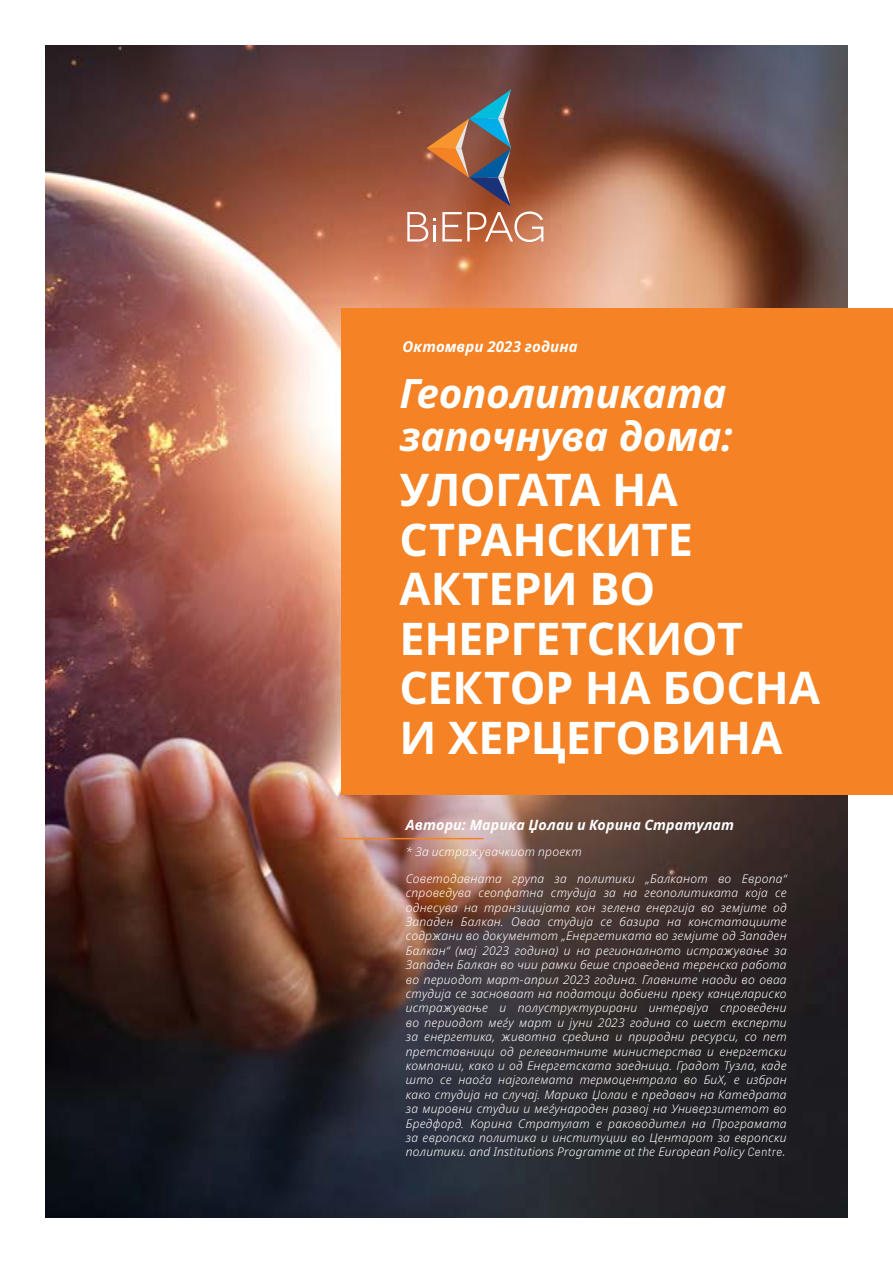
<style>
.page{position:relative;width:893px;height:1263px;background:#fff}
.page>*{position:absolute;margin:0;border:0;box-sizing:border-box;transform-origin:0 0}
.t1{font:700 45px/49.5px "Noto Sans";letter-spacing:-.01em;color:#fff}
.t2{font:italic 700 40.5px/43.5px "Noto Sans";letter-spacing:-.005em;color:#fff}
.t3{font:italic 700 15px "Noto Sans";letter-spacing:.01em;color:#fff}
.t4{font:italic 700 14.25px "Noto Sans";letter-spacing:.005em;color:#fff}
.t5{font:italic 300 12px/14.4px "Noto Sans";letter-spacing:.02em;color:#fff;text-align:justify}
.s1{font-family:"Barlow"}
</style>
<div class="page">
<img style="left:46px;top:46px;width:801px;height:1171px">
<div style="left:342px;top:308px;width:551px;height:486px;background:#f58224"></div>
<svg style="left:407px;top:89px;width:136px;height:153px"></svg>
<hr style="left:433px;top:225px;width:3px;height:16px;background:#fff">
<hr style="left:342px;top:838px;width:142px;height:1px;background:#f58224">
<p class="t3" style="left:402px;top:336px;width:177px">Октомври 2023 година</p>
<h2 class="t2" style="left:399px;top:372px;width:335px">Геополитиката започнува дома:</h2>
<h1 class="t1" style="left:399px;top:466px;width:422px">УЛОГАТА НА<br>СТРАНСКИТЕ<br>АКТЕРИ ВО<br>ЕНЕРГЕТСКИОТ<br>СЕКТОР НА БОСНА<br>И ХЕРЦЕГОВИНА</h1>
<p class="t4" style="left:406px;top:815px;width:330px">Автори: Марика Џолаи и Корина Стратулат</p>
<p class="t5" style="left:406px;top:845px;width:177px">* За истражувачкиот проект</p>
<p class="t5" style="left:406px;top:871px;width:382px">Советодавната група за политики „Балканот во Европа“ спроведува сеопфатна студија за на геополитиката која се однесува на транзицијата кон зелена енергија во земјите од Западен Балкан. Оваа студија се базира на констатациите содржани во документот „Енергетиката во земјите од Западен Балкан“ (мај 2023 година) и на регионалното истражување за Западен Балкан во чии рамки беше спроведена теренска работа во периодот март-април 2023 година. Главните наоди во оваа студија се засноваат на податоци добиени преку канцелариско истражување и полуструктурирани интервјуа спроведени во периодот меѓу март и јуни 2023 година со шест експерти за енергетика, животна средина и природни ресурси, со пет претставници од релевантните министерства и енергетски компании, како и од Енергетската заедница. Градот Тузла, каде што се наоѓа најголемата термоцентрала во БиХ, е избран како студија на случај. Марика Џолаи е предавач на Катедрата за мировни студии и меѓународен развој на Универзитетот во Бредфорд. Корина Стратулат е раководител на Програмата за европска политика и институции во Центарот за европски политики. and Institutions Programme at the European Policy <span class="s1">Centre.</span></p>
</div>
